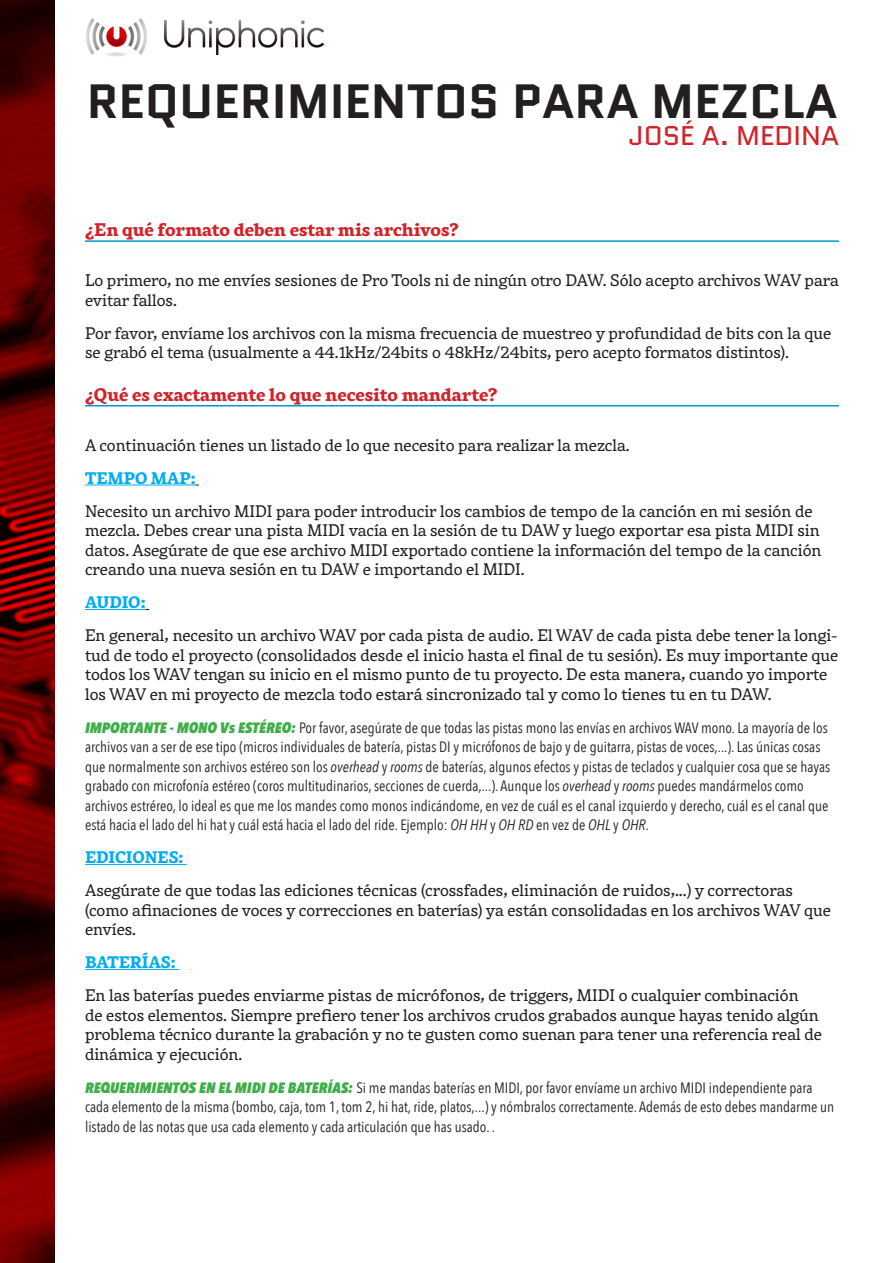
<style>
.page{position:relative;width:893px;height:1263px;background:#fff}
.page>*{position:absolute;margin:0;border:0;box-sizing:border-box;transform-origin:0 0}
.t1{font:700 48px "Quantico";color:#231f20}
.t2{font:27px "Quantico";color:#d1232a}
.position{font:800 18px "Rival";color:#d1232a}
.para{font:16.5px/19.5px "Rival";color:#231f20}
.para-2{font:800 16.5px "Rival";color:#00aeef}
.para-3{font:15px/19.5px "Avenir Next Condensed";color:#231f20}
.s1{font-weight:800;font-style:italic;color:#40ae49}
.s2{font-style:italic}
</style>
<div class="page">
<img style="left:0;top:0;width:54px;height:1263px">
<hr style="left:85px;top:240px;width:754px;height:2px;background:#0097cf">
<hr style="left:85px;top:405px;width:754px;height:1px;background:#0097cf">
<hr style="left:85px;top:485px;width:111px;height:1px;background:#00aeef">
<hr style="left:85px;top:609px;width:61px;height:1px;background:#00aeef">
<hr style="left:85px;top:864px;width:102px;height:1px;background:#00aeef">
<hr style="left:85px;top:969px;width:94px;height:1px;background:#00aeef">
<img style="left:86px;top:18px;width:60px;height:38px">
<img style="left:164px;top:21px;width:160px;height:34px">
<p class="t1" style="left:87px;top:67px;width:752px">REQUERIMIENTOS PARA MEZCLA</p>
<p class="t2" style="left:629px;top:117px;width:211px">JOSÉ A. MEDINA</p>
<p class="position" style="left:85px;top:215px;width:375px">¿En qué formato deben estar mis archivos?</p>
<p class="para" style="left:85px;top:270px;width:755px">Lo primero, no me envíes sesiones de Pro Tools ni de ningún otro DAW. Sólo acepto archivos WAV para evitar fallos.</p>
<p class="para" style="left:85px;top:322px;width:748px">Por favor, envíame los archivos con la misma frecuencia de muestreo y profundidad de bits con la que se grabó el tema (usualmente a 44.1kHz/24bits o 48kHz/24bits, pero acepto formatos distintos).</p>
<p class="position" style="left:85px;top:380px;width:414px">¿Qué es exactamente lo que necesito mandarte?</p>
<p class="para" style="left:85px;top:434px;width:546px">A continuación tienes un listado de lo que necesito para realizar la mezcla.</p>
<p class="para-2" style="left:85px;top:465px;width:112px">TEMPO MAP:</p>
<p class="para" style="left:85px;top:500px;width:738px">Necesito un archivo MIDI para poder introducir los cambios de tempo de la canción en mi sesión de mezcla. Debes crear una pista MIDI vacía en la sesión de tu DAW y luego exportar esa pista MIDI sin datos. Asegúrate de que ese archivo MIDI exportado contiene la información del tempo de la canción creando una nueva sesión en tu DAW e importando el MIDI.</p>
<p class="para-2" style="left:85px;top:589px;width:62px">AUDIO:</p>
<p class="para" style="left:85px;top:625px;width:755px">En general, necesito un archivo WAV por cada pista de audio. El WAV de cada pista debe tener la longi&shy;tud de todo el proyecto (consolidados desde el inicio hasta el final de tu sesión). Es muy importante que todos los WAV tengan su inicio en el mismo punto de tu proyecto. De esta manera, cuando yo importe los WAV en mi proyecto de mezcla todo estará sincronizado tal y como lo tienes tu en tu DAW.</p>
<p class="para-3" style="left:85px;top:717px;width:747px"><span class="s1">IMPORTANTE - MONO Vs ESTÉREO:</span> Por favor, asegúrate de que todas las pistas mono las envías en archivos WAV mono. La mayoría de los archivos van a ser de ese tipo (micros individuales de batería, pistas DI y micrófonos de bajo y de guitarra, pistas de voces,...). Las únicas cosas que normalmente son archivos estéreo son los <span class="s2">overhead</span> y <span class="s2">rooms</span> de baterías, algunos efectos y pistas de teclados y cualquier cosa que se hayas grabado con microfonía estéreo (coros multitudinarios, secciones de cuerda,...). Aunque los <span class="s2">overhead</span> y <span class="s2">rooms</span> puedes mandármelos como archivos estréreo, lo ideal es que me los mandes como monos indicándome, en vez de cuál es el canal izquierdo y derecho, cuál es el canal que está hacia el lado del hi hat y cuál está hacia el lado del ride. Ejemplo: <span class="s2">OH HH</span> y <span class="s2">OH RD</span> en vez de <span class="s2">OHL</span> y <span class="s2">OHR</span>.</p>
<p class="para-2" style="left:85px;top:844px;width:100px">EDICIONES:</p>
<p class="para" style="left:85px;top:880px;width:747px">Asegúrate de que todas las ediciones técnicas (crossfades, eliminación de ruidos,...) y correctoras (como afinaciones de voces y correcciones en baterías) ya están consolidadas en los archivos WAV que envíes.</p>
<p class="para-2" style="left:85px;top:949px;width:92px">BATERÍAS:</p>
<p class="para" style="left:85px;top:985px;width:738px">En las baterías puedes enviarme pistas de micrófonos, de triggers, MIDI o cualquier combinación<br>de estos elementos. Siempre prefiero tener los archivos crudos grabados aunque hayas tenido algún problema técnico durante la grabación y no te gusten como suenan para tener una referencia real de dinámica y ejecución.</p>
<p class="para-3" style="left:85px;top:1077px;width:751px"><span class="s1">REQUERIMIENTOS EN EL MIDI DE BATERÍAS:</span> Si me mandas baterías en MIDI, por favor envíame un archivo MIDI independiente para cada elemento de la misma (bombo, caja, tom 1, tom 2, hi hat, ride, platos,...) y nómbralos correctamente. Además de esto debes mandarme un listado de las notas que usa cada elemento y cada articulación que has usado. .</p>
</div>
